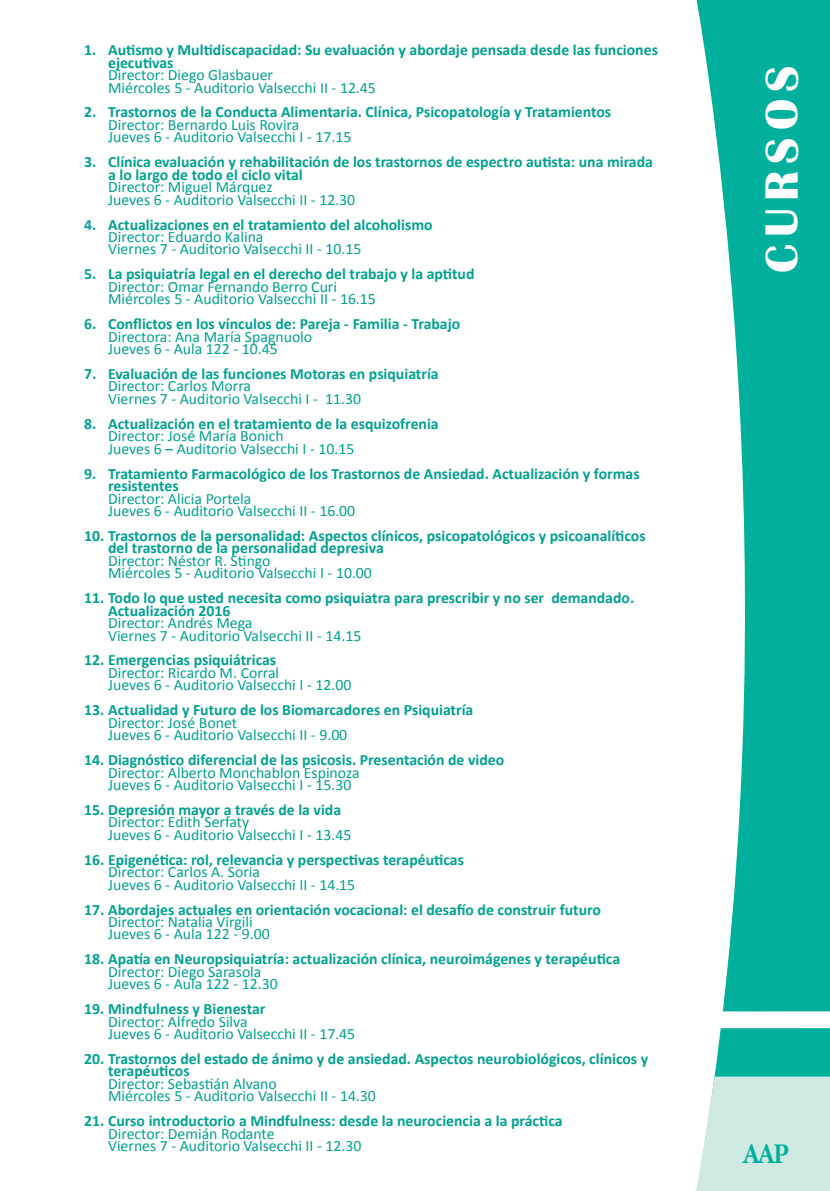
<style>
.page{position:relative;width:830px;height:1191px;background:#fff}
.page>*{position:absolute;margin:0;border:0;box-sizing:border-box;transform-origin:0 0}
.Index_Level_1{font:700 48px "Britannic";letter-spacing:.15em;color:#fff}
.t1{font:700 28.5px "Minion Pro";color:#00b09d;scale:.95 1}
.t2{font:700 15.75px/12.5px "Calibri";color:#00a190}
.t3{font:15.75px "Calibri";color:#00a190}
</style>
<div class="page">
<svg style="left:696px;top:0;width:133px;height:1076px;fill:#00b09d"></svg>
<svg style="left:717px;top:1011px;width:112px;height:17px"></svg>
<svg style="left:696px;top:1076px;width:133px;height:115px;background:#d1eae3"></svg>
<p class="t2" style="left:84px;top:44px;width:575px">1. Autismo y Multidiscapacidad: Su evaluación y abordaje pensada desde las funciones</p>
<p class="t2" style="left:108px;top:56px;width:67px">ejecutivas</p>
<p class="t3" style="left:108px;top:65px;width:166px">Director: Diego Glasbauer</p>
<p class="t3" style="left:108px;top:77px;width:269px">Miércoles 5 - Auditorio Valsecchi II - 12.45</p>
<p class="t2" style="left:84px;top:106px;width:528px">2. Trastornos de la Conducta Alimentaria. Clínica, Psicopatología y Tratamientos</p>
<p class="t3" style="left:108px;top:115px;width:193px">Director: Bernardo Luis Rovira</p>
<p class="t3" style="left:108px;top:127px;width:244px">Jueves 6 - Auditorio Valsecchi I - 17.15</p>
<p class="t2" style="left:108px;top:156px;width:546px;text-indent:-24px">3. Clínica evaluación y rehabilitación de los trastornos de espectro autista: una mirada a lo largo de todo el ciclo vital</p>
<p class="t3" style="left:108px;top:177px;width:166px">Director: Miguel Márquez</p>
<p class="t3" style="left:108px;top:189px;width:248px">Jueves 6 - Auditorio Valsecchi II - 12.30</p>
<p class="t2" style="left:84px;top:218px;width:350px">4. Actualizaciones en el tratamiento del alcoholismo</p>
<p class="t3" style="left:108px;top:227px;width:157px">Director: Eduardo Kalina</p>
<p class="t3" style="left:108px;top:239px;width:255px">Viernes 7 - Auditorio Valsecchi II - 10.15</p>
<p class="t2" style="left:84px;top:268px;width:392px">5. La psiquiatría legal en el derecho del trabajo y la aptitud</p>
<p class="t3" style="left:108px;top:277px;width:230px">Director: Omar Fernando Berro Curi</p>
<p class="t3" style="left:108px;top:289px;width:269px">Miércoles 5 - Auditorio Valsecchi II - 16.15</p>
<p class="t2" style="left:84px;top:318px;width:377px">6. Conflictos en los vínculos de: Pareja - Familia - Trabajo</p>
<p class="t3" style="left:108px;top:326px;width:205px">Directora: Ana María Spagnuolo</p>
<p class="t3" style="left:108px;top:339px;width:171px">Jueves 6 - Aula 122 - 10.45</p>
<p class="t2" style="left:84px;top:367px;width:356px">7. Evaluación de las funciones Motoras en psiquiatría</p>
<p class="t3" style="left:108px;top:376px;width:144px">Director: Carlos Morra</p>
<p class="t3" style="left:108px;top:389px;width:254px">Viernes 7 - Auditorio Valsecchi I - 11.30</p>
<p class="t2" style="left:84px;top:417px;width:356px">8. Actualización en el tratamiento de la esquizofrenia</p>
<p class="t3" style="left:108px;top:426px;width:177px">Director: José María Bonich</p>
<p class="t3" style="left:108px;top:438px;width:247px">Jueves 6 – Auditorio Valsecchi I - 10.15</p>
<p class="t2" style="left:84px;top:467px;width:556px">9. Tratamiento Farmacológico de los Trastornos de Ansiedad. Actualización y formas</p>
<p class="t2" style="left:108px;top:479px;width:72px">resistentes</p>
<p class="t3" style="left:108px;top:488px;width:145px">Director: Alicia Portela</p>
<p class="t3" style="left:108px;top:501px;width:248px">Jueves 6 - Auditorio Valsecchi II - 16.00</p>
<p class="t2" style="left:84px;top:529px;width:563px">10. Trastornos de la personalidad: Aspectos clínicos, psicopatológicos y psicoanalíticos</p>
<p class="t2" style="left:108px;top:542px;width:277px">del trastorno de la personalidad depresiva</p>
<p class="t3" style="left:108px;top:550px;width:164px">Director: Néstor R. Stingo</p>
<p class="t3" style="left:108px;top:563px;width:265px">Miércoles 5 - Auditorio Valsecchi I - 10.00</p>
<p class="t2" style="left:108px;top:592px;width:527px;text-indent:-24px">11. Todo lo que usted necesita como psiquiatra para prescribir y no ser demandado.<br>Actualización 2016</p>
<p class="t3" style="left:108px;top:613px;width:146px">Director: Andrés Mega</p>
<p class="t3" style="left:108px;top:625px;width:255px">Viernes 7 - Auditorio Valsecchi II - 14.15</p>
<p class="t2" style="left:84px;top:654px;width:193px">12. Emergencias psiquiátricas</p>
<p class="t3" style="left:108px;top:662px;width:172px">Director: Ricardo M. Corral</p>
<p class="t3" style="left:108px;top:675px;width:244px">Jueves 6 - Auditorio Valsecchi I - 12.00</p>
<p class="t2" style="left:84px;top:704px;width:390px">13. Actualidad y Futuro de los Biomarcadores en Psiquiatría</p>
<p class="t3" style="left:108px;top:712px;width:130px">Director: José Bonet</p>
<p class="t3" style="left:108px;top:725px;width:240px">Jueves 6 - Auditorio Valsecchi II - 9.00</p>
<p class="t2" style="left:84px;top:753px;width:421px">14. Diagnóstico diferencial de las psicosis. Presentación de video</p>
<p class="t3" style="left:108px;top:762px;width:253px">Director: Alberto Monchablon Espinoza</p>
<p class="t3" style="left:108px;top:775px;width:244px">Jueves 6 - Auditorio Valsecchi I - 15.30</p>
<p class="t2" style="left:84px;top:803px;width:258px">15. Depresión mayor a través de la vida</p>
<p class="t3" style="left:108px;top:812px;width:143px">Director: Edith Serfaty</p>
<p class="t3" style="left:108px;top:824px;width:244px">Jueves 6 - Auditorio Valsecchi I - 13.45</p>
<p class="t2" style="left:84px;top:853px;width:381px">16. Epigenética: rol, relevancia y perspectivas terapéuticas</p>
<p class="t3" style="left:108px;top:862px;width:153px">Director: Carlos A. Soria</p>
<p class="t3" style="left:108px;top:874px;width:248px">Jueves 6 - Auditorio Valsecchi II - 14.15</p>
<p class="t2" style="left:84px;top:903px;width:518px">17. Abordajes actuales en orientación vocacional: el desafío de construir futuro</p>
<p class="t3" style="left:108px;top:911px;width:146px">Director: Natalia Virgili</p>
<p class="t3" style="left:108px;top:924px;width:163px">Jueves 6 - Aula 122 - 9.00</p>
<p class="t2" style="left:84px;top:953px;width:537px">18. Apatía en Neuropsiquiatría: actualización clínica, neuroimágenes y terapéutica</p>
<p class="t3" style="left:108px;top:961px;width:155px">Director: Diego Sarasola</p>
<p class="t3" style="left:108px;top:974px;width:171px">Jueves 6 - Aula 122 - 12.30</p>
<p class="t2" style="left:84px;top:1002px;width:183px">19. Mindfulness y Bienestar</p>
<p class="t3" style="left:108px;top:1011px;width:141px">Director: Alfredo Silva</p>
<p class="t3" style="left:108px;top:1024px;width:248px">Jueves 6 - Auditorio Valsecchi II - 17.45</p>
<p class="t2" style="left:84px;top:1052px;width:565px">20. Trastornos del estado de ánimo y de ansiedad. Aspectos neurobiológicos, clínicos y</p>
<p class="t2" style="left:108px;top:1065px;width:83px">terapéuticos</p>
<p class="t3" style="left:108px;top:1073px;width:170px">Director: Sebastián Alvano</p>
<p class="t3" style="left:108px;top:1086px;width:269px">Miércoles 5 - Auditorio Valsecchi II - 14.30</p>
<p class="t2" style="left:84px;top:1114px;width:480px">21. Curso introductorio a Mindfulness: desde la neurociencia a la práctica</p>
<p class="t3" style="left:108px;top:1123px;width:168px">Director: Demián Rodante</p>
<p class="t3" style="left:108px;top:1136px;width:255px">Viernes 7 - Auditorio Valsecchi II - 12.30</p>
<p class="Index_Level_1" style="left:754px;top:273px;width:210px;rotate:-90deg">CURSOS</p>
<h2 class="t1" style="left:741px;top:1133px;width:52px">AAP</h2>
</div>
